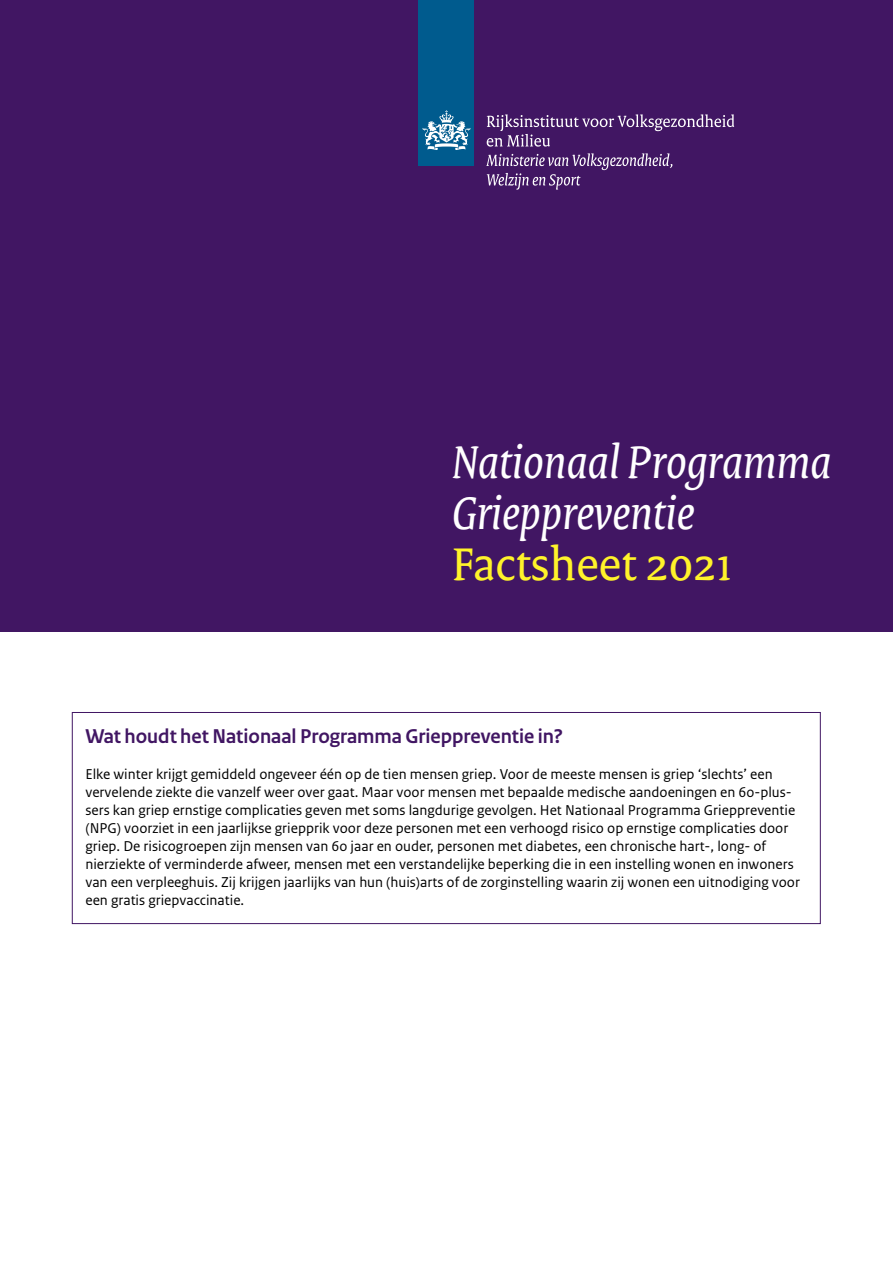
<style>
.page{position:relative;width:893px;height:1263px;background:#fff}
.page>*{position:absolute;margin:0;border:0;box-sizing:border-box;transform-origin:0 0}
._00_RIVM_Titel-4_DFK{font:italic 49.5px/51px "Rijksoverheid Serif";color:#fff}
._05_RIVM_Paragraafko{font:700 21px "Rijksoverheid Sans Heading";color:#411663}
._22_RIVM_Kader_Brood{font:15px/18px "Rijksoverheid Sans Text";color:#000}
.s1{font-style:normal;color:#fff32a}
</style>
<div class="page">
<div style="left:0;top:0;width:893px;height:631px;background:#411663"></div>
<div style="left:419px;top:0;width:55px;height:166px;background:#005b8e"></div>
<svg style="left:423px;top:110px;width:47px;height:40px"></svg>
<svg style="left:487px;top:114px;width:247px;height:33px"></svg>
<svg style="left:486px;top:153px;width:186px;height:37px"></svg>
<div style="left:72px;top:712px;width:749px;height:212px;border:1px solid #411663"></div>
<p class="_00_RIVM_Titel-4_DFK" style="left:452px;top:437px;width:381px">Nationaal Programma<br>Grieppreventie<br><span class="s1">Factsheet 2021</span></p>
<p class="_05_RIVM_Paragraafko" style="left:85px;top:724px;width:479px">Wat houdt het Nationaal Programma Grieppreventie in?</p>
<p class="_22_RIVM_Kader_Brood" style="left:85px;top:765px;width:716px">Elke winter krijgt gemiddeld ongeveer één op de tien mensen griep. Voor de meeste mensen is griep ‘slechts’ een vervelende ziekte die vanzelf weer over gaat. Maar voor mensen met bepaalde medische aandoeningen en 60-plus&shy;sers kan griep ernstige complicaties geven met soms langdurige gevolgen. Het Nationaal Programma Grieppreventie (NPG) voorziet in een jaarlijkse griepprik voor deze personen met een verhoogd risico op ernstige complicaties door griep. De risicogroepen zijn mensen van 60 jaar en ouder, personen met diabetes, een chronische hart-, long- of nierziekte of verminderde afweer, mensen met een verstandelijke beperking die in een instelling wonen en inwoners van een verpleeghuis. Zij krijgen jaarlijks van hun (huis)arts of de zorginstelling waarin zij wonen een uitnodiging voor een gratis griepvaccinatie.</p>
</div>
